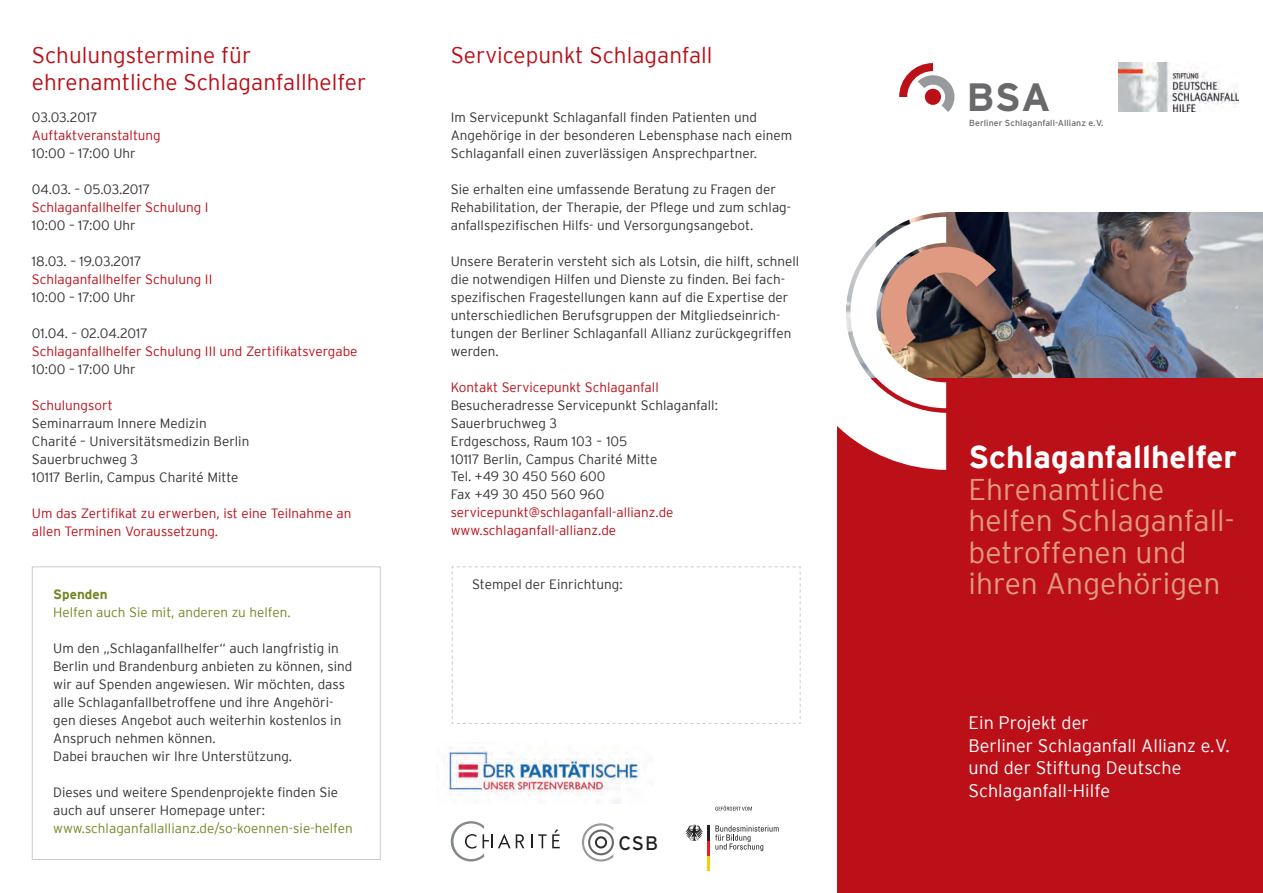
<style>
.page{position:relative;width:1263px;height:893px;background:#fff}
.page>*{position:absolute;margin:0;border:0;box-sizing:border-box;transform-origin:0 0}
.t1{font:700 39.45px "Interstate";color:#69696c}
.t2{font:700 31.5px "Interstate";color:#fff}
.t3{font:300 30px/31.5px "Interstate";color:#e19a82}
.t4{font:300 22.5px/27px "Interstate";color:#bb1018}
.t5{font:19.65px "Interstate";color:#231f20}
.t6{font:300 18px/22.5px "Interstate";color:#fff}
.t7{font:300 13.5px/18px "Interstate";color:#333233}
.t8{font:300 13.5px/18px "Interstate";color:#bb1018}
.t9{font:300 13.5px "Interstate";color:#738724}
.t10{font:700 13.5px "Interstate";color:#738724}
.t11{font:8.7px "Interstate";letter-spacing:.01em;color:#69696c}
</style>
<div class="page">
<img style="left:946px;top:213px;width:317px;height:165px">
<div style="left:838px;top:378px;width:425px;height:515px;background:#bb1018"></div>
<svg style="left:837px;top:212px;width:109px;height:258px;fill:#fff"></svg>
<svg style="left:850px;top:217px;width:146px;height:191px"></svg>
<img style="left:1118px;top:63px;width:120px;height:49px">
<img style="left:444px;top:747px;width:196px;height:57px">
<svg style="left:924px;top:75px;width:30px;height:37px"></svg>
<svg style="left:899px;top:63px;width:34px;height:34px"></svg>
<div style="left:32px;top:566px;width:349px;height:294px;border:1px solid #c9cacc"></div>
<svg style="left:531px;top:834px;width:1px;height:14px"></svg>
<svg style="left:498px;top:834px;width:26px;height:14px"></svg>
<svg style="left:538px;top:829px;width:22px;height:19px"></svg>
<svg style="left:451px;top:821px;width:41px;height:40px"></svg>
<svg style="left:582px;top:823px;width:32px;height:38px"></svg>
<svg style="left:715px;top:825px;width:64px;height:26px"></svg>
<hr style="left:707px;top:855px;width:3px;height:15px;background:#f4cf02">
<hr style="left:707px;top:840px;width:3px;height:15px;background:#ee1d23">
<hr style="left:707px;top:825px;width:3px;height:15px;background:#231f20">
<svg style="left:685px;top:825px;width:18px;height:16px"></svg>
<svg style="left:715px;top:806px;width:37px;height:5px"></svg>
<svg style="left:451px;top:566px;width:350px;height:158px"></svg>
<h3 class="t4" style="left:32px;top:41px;width:336px">Schulungstermine für ehrenamtliche Schlaganfallhelfer</h3>
<h3 class="t4" style="left:451px;top:41px;width:263px">Servicepunkt Schlaganfall</h3>
<p class="t7" style="left:32px;top:108px;width:67px">03.03.2017</p>
<p class="t8" style="left:32px;top:126px;width:130px">Auftaktveranstaltung</p>
<p class="t7" style="left:32px;top:144px;width:105px">10:00 – 17:00 Uhr</p>
<p class="t7" style="left:32px;top:180px;width:120px">04.03. – 05.03.2017</p>
<p class="t8" style="left:32px;top:198px;width:178px">Schlaganfallhelfer Schulung I</p>
<p class="t7" style="left:32px;top:216px;width:105px">10:00 – 17:00 Uhr</p>
<p class="t7" style="left:32px;top:252px;width:111px">18.03. – 19.03.2017</p>
<p class="t8" style="left:32px;top:270px;width:182px">Schlaganfallhelfer Schulung II</p>
<p class="t7" style="left:32px;top:288px;width:105px">10:00 – 17:00 Uhr</p>
<p class="t7" style="left:32px;top:324px;width:118px">01.04. – 02.04.2017</p>
<p class="t8" style="left:32px;top:342px;width:327px">Schlaganfallhelfer Schulung III und Zertifikatsvergabe</p>
<p class="t7" style="left:32px;top:360px;width:105px">10:00 – 17:00 Uhr</p>
<p class="t8" style="left:32px;top:396px;width:82px">Schulungsort</p>
<p class="t7" style="left:32px;top:414px;width:219px">Seminarraum Innere Medizin<br>Charité – Universitätsmedizin Berlin<br>Sauerbruchweg 3<br>10117 Berlin, Campus Charité Mitte</p>
<p class="t8" style="left:32px;top:504px;width:321px">Um das Zertifikat zu erwerben, ist eine Teilnahme an allen Terminen Voraussetzung.</p>
<p class="t10" style="left:53px;top:586px;width:56px">Spenden</p>
<p class="t9" style="left:53px;top:604px;width:239px">Helfen auch Sie mit, anderen zu helfen.</p>
<p class="t7" style="left:53px;top:639px;width:301px">Um den „Schlaganfallhelfer“ auch langfristig in Berlin und Brandenburg anbieten zu können, sind wir auf Spenden angewiesen. Wir möchten, dass alle Schlaganfallbetroffene und ihre Angehöri&shy;gen dieses Angebot auch weiterhin kostenlos in Anspruch nehmen können.<br>Dabei brauchen wir Ihre Unterstützung.</p>
<p class="t7" style="left:53px;top:783px;width:286px">Dieses und weitere Spendenprojekte finden Sie auch auf unserer Homepage unter:</p>
<p class="t9" style="left:53px;top:820px;width:301px">www.schlaganfallallianz.de/so-koennen-sie-helfen</p>
<p class="t7" style="left:451px;top:108px;width:343px">Im Servicepunkt Schlaganfall finden Patienten und<br>Angehörige in der besonderen Lebensphase nach einem<br>Schlaganfall einen zuverlässigen Ansprechpartner.</p>
<p class="t7" style="left:451px;top:180px;width:342px">Sie erhalten eine umfassende Beratung zu Fragen der<br>Rehabilitation, der Therapie, der Pflege und zum schlag&shy;anfallspezifischen Hilfs- und Versorgungsangebot.</p>
<p class="t7" style="left:451px;top:252px;width:350px">Unsere Beraterin versteht sich als Lotsin, die hilft, schnell die notwendigen Hilfen und Dienste zu finden. Bei fach&shy;spezifischen Fragestellungen kann auf die Expertise der unterschiedlichen Berufsgruppen der Mitgliedseinrich&shy;tungen der Berliner Schlaganfall Allianz zurückgegriffen werden.</p>
<p class="t8" style="left:451px;top:378px;width:209px">Kontakt Servicepunkt Schlaganfall</p>
<p class="t7" style="left:451px;top:396px;width:269px">Besucheradresse Servicepunkt Schlaganfall:<br>Sauerbruchweg 3<br>Erdgeschoss, Raum 103 – 105<br>10117 Berlin, Campus Charité Mitte<br>Tel. +49 30 450 560 600<br>Fax +49 30 450 560 960</p>
<p class="t8" style="left:451px;top:504px;width:224px">servicepunkt@schlaganfall-allianz.de www.schlaganfall-allianz.de</p>
<p class="t7" style="left:472px;top:576px;width:152px">Stempel der Einrichtung:</p>
<h3 class="t5" style="left:618px;top:831px;width:41px">CSB</h3>
<h1 class="t1" style="left:966px;top:75px;width:86px">BSA</h1>
<p class="t11" style="left:969px;top:118px;width:136px">Berliner Schlaganfall-Allianz e.V.</p>
<h2 class="t2" style="left:968px;top:439px;width:270px">Schlaganfallhelfer</h2>
<h3 class="t3" style="left:968px;top:473px;width:268px">Ehrenamtliche helfen Schlaganfall&shy;betroffenen und ihren Angehörigen</h3>
<h3 class="t6" style="left:968px;top:711px;width:263px">Ein Projekt der<br>Berliner Schlaganfall Allianz e.V. und der Stiftung Deutsche<br>Schlaganfall-Hilfe</h3>
</div>
